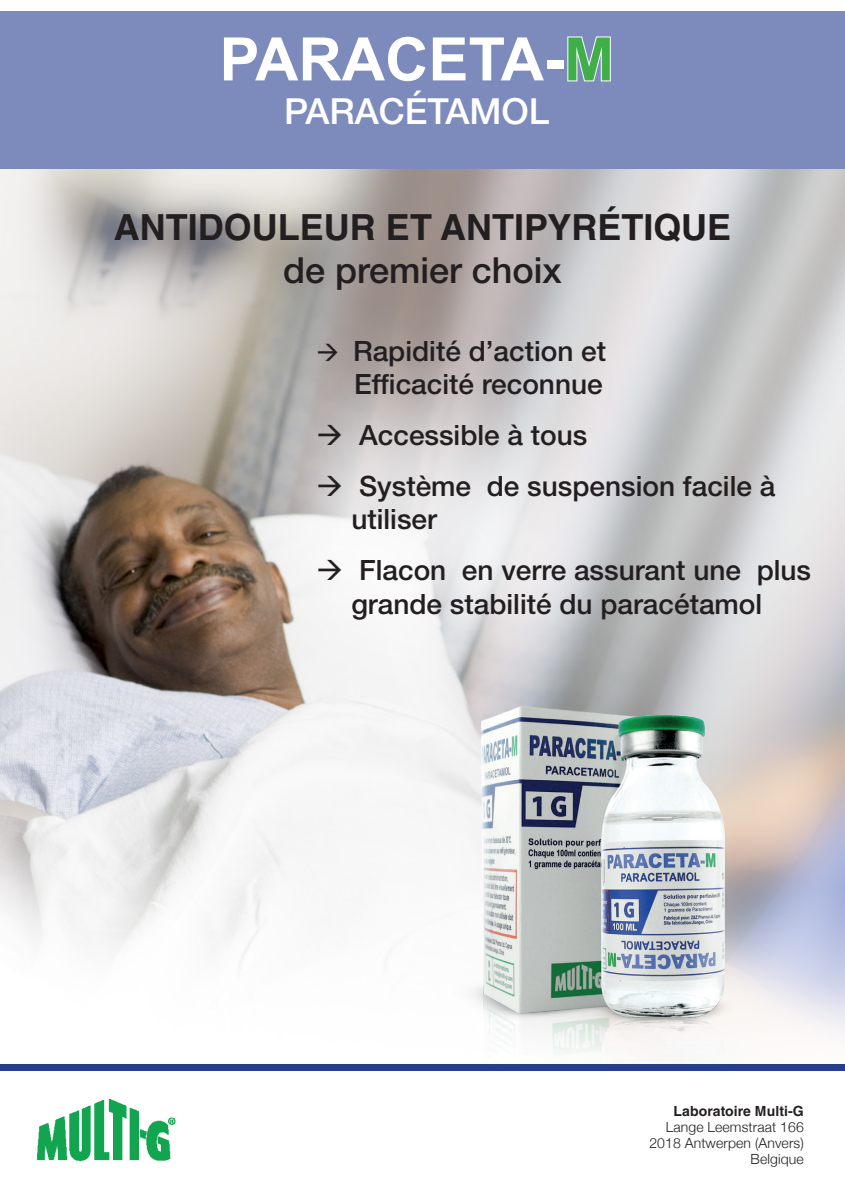
<style>
.page{position:relative;width:845px;height:1202px;background:#fff}
.page>*{position:absolute;margin:0;border:0;box-sizing:border-box;transform-origin:0 0}
.t1{font:700 60px "Arial";color:#fff}
.t2{font:700 36px/43.2px "Helvetica LT Std";color:#231f20;text-align:center}
.t3{font:500 36px "Helvetica Neue";color:#fff}
.t4{font:500 28px/33.6px "Helvetica Neue";color:#231f20;text-align:right}
.t5{font:300 14px "Helvetica Neue";letter-spacing:.01em;color:#231f20}
.t6{font:700 14px "Helvetica LT Std";letter-spacing:.01em;color:#231f20}
.s1{font-family:"Helvetica Neue";font-weight:500}
</style>
<div class="page">
<img style="left:0;top:169px;width:845px;height:862px">
<div style="left:0;top:1064px;width:845px;height:7px;background:#253f8e"></div>
<div style="left:0;top:11px;width:845px;height:158px;background:#7c8bbb"></div>
<img style="left:377px;top:668px;width:380px;height:393px">
<img style="left:36px;top:1100px;width:140px;height:62px">
<p class="t1" style="left:219px;top:17px;width:396px">PARACETA-M</p>
<p class="t3" style="left:284px;top:89px;width:267px">PARACÉTAMOL</p>
<p class="t2" style="left:114px;top:205px;width:618px">ANTIDOULEUR ET ANTIPYRÉTIQUE <span class="s1">de premier choix</span></p>
<p class="t4" style="left:316px;top:334px;width:291px">→ Rapidité d’action et<br>Efficacité reconnue</p>
<p class="t4" style="left:316px;top:418px;width:273px">→ Accessible à tous</p>
<p class="t4" style="left:351px;top:469px;width:425px;text-align:left;text-indent:-35px">→ Système de suspension facile à utiliser</p>
<p class="t4" style="left:316px;top:553px;width:496px;text-align:center">→ Flacon en verre assurant une plus grande stabilité du paracétamol</p>
<p class="t6" style="left:673px;top:1102px;width:132px">Laboratoire Multi-G</p>
<p class="t5" style="left:666px;top:1118px;width:139px">Lange Leemstraat 166</p>
<p class="t5" style="left:649px;top:1134px;width:156px">2018 Antwerpen (Anvers)</p>
<p class="t5" style="left:750px;top:1150px;width:55px">Belgique</p>
</div>
